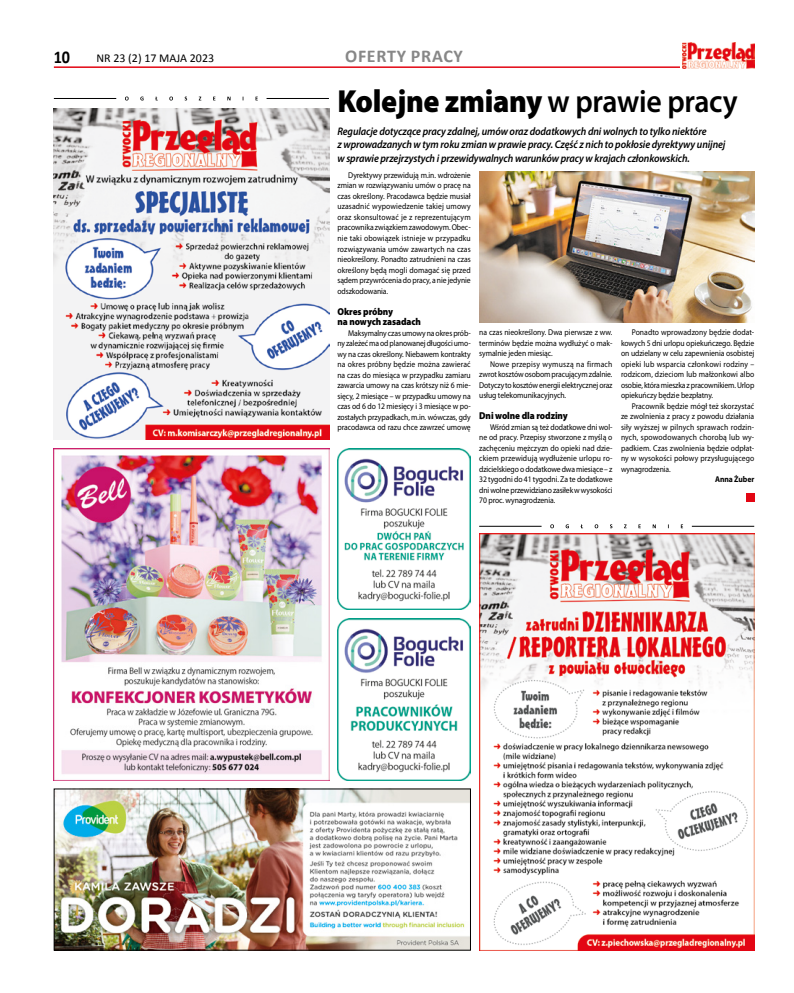
<style>
.page{position:relative;width:794px;height:993px;background:#fff}
.page>*{position:absolute;margin:0;border:0;box-sizing:border-box;transform-origin:0 0}
.t1{font:900 32px "Myriad Pro";letter-spacing:-.01em;color:#000;scale:.93 1}
.t2{font:700 18px "Calibri";letter-spacing:.04em;color:#878787}
.t3{font:700 18px "Calibri";color:#000;scale:.9 1}
.t4{font:12px "Calibri";color:#000}
.t5{font:italic 600 11px/13.5px "Myriad Pro";letter-spacing:-.01em;color:#000;scale:.92 1}
.t6{font:900 10px/10.5px "Myriad Pro";letter-spacing:-.01em;color:#000;scale:.91 1}
.t7{font:8.4px/10.5px "Myriad Pro";letter-spacing:-.01em;color:#000;text-align:justify;scale:.91 1}
.t8{font:700 8.4px "Myriad Pro";letter-spacing:-.01em;color:#000;scale:.91 1}
.s1{font-weight:600}
</style>
<div class="page">
<hr style="left:54px;top:66px;width:626px;height:2px;background:#e30613">
<img style="left:682px;top:43px;width:72px;height:25px">
<img style="left:56px;top:790px;width:413px;height:158px">
<div style="left:54px;top:788px;width:417px;height:162px;border:1px solid #000"></div>
<img style="left:54px;top:448px;width:275px;height:332px">
<img style="left:479px;top:171px;width:275px;height:151px">
<img style="left:337px;top:448px;width:134px;height:161px">
<img style="left:337px;top:618px;width:134px;height:162px">
<img style="left:479px;top:533px;width:275px;height:417px">
<img style="left:54px;top:108px;width:275px;height:332px">
<div style="left:746px;top:493px;width:8px;height:9px;background:#e30613"></div>
<hr style="left:54px;top:98px;width:62px;height:1px;background:#000">
<hr style="left:266px;top:98px;width:63px;height:1px;background:#000">
<svg style="left:125px;top:96px;width:133px;height:4px"></svg>
<hr style="left:479px;top:526px;width:62px;height:1px;background:#000">
<hr style="left:692px;top:526px;width:62px;height:1px;background:#000">
<svg style="left:550px;top:524px;width:133px;height:4px"></svg>
<h2 class="t3" style="left:54px;top:45px;width:19px">11</h2>
<h3 class="t4" style="left:96px;top:51px;width:119px">NR 23 (2) 17 MAJA 2023</h3>
<h2 class="t2" style="left:345px;top:45px;width:119px">OFERTY PRACY</h2>
<h1 class="t1" style="left:337px;top:83px;width:432px">Kolejne zmiany <span class="s1">w prawie pracy</span></h1>
<p class="t5" style="left:337px;top:124px;width:423px">Regulacje dotyczące pracy zdalnej, umów oraz dodatkowych dni wolnych to tylko niektóre<br>z wprowadzanych w tym roku zmian w prawie pracy. Część z nich to pokłosie dyrektywy unijnej w sprawie przejrzystych i przewidywalnych warunków pracy w krajach członkowskich.</p>
<p class="t7" style="left:337px;top:170px;width:148px;text-indent:11px">Dyrektywy przewidują m.in. wdrożenie zmian w rozwiązywaniu umów o pracę na czas określony. Pracodawca będzie musiał uzasadnić wypowiedzenie takiej umowy oraz skonsultować je z reprezentującym pracownika związkiem zawodowym. Obec&shy;nie taki obowiązek istnieje w przypadku rozwiązywania umów zawartych na czas nieokreślony. Ponadto zatrudnieni na czas określony będą mogli domagać się przed sądem przywrócenia do pracy, a nie jedynie odszkodowania.</p>
<p class="t6" style="left:337px;top:306px;width:93px">Okres próbny<br>na nowych zasadach</p>
<p class="t7" style="left:337px;top:327px;width:148px;text-indent:11px">Maksymalny czas umowy na okres prób&shy;ny zależeć ma od planowanej długości umo&shy;wy na czas określony. Niebawem kontrakty na okres próbny będzie można zawierać na czas do miesiąca w przypadku zamiaru zawarcia umowy na czas krótszy niż 6 mie&shy;sięcy, 2 miesiące – w przypadku umowy na czas od 6 do 12 miesięcy i 3 miesiące w po&shy;zostałych przypadkach, m.in. wówczas, gdy pracodawca od razu chce zawrzeć umowę</p>
<p class="t7" style="left:479px;top:327px;width:148px">na czas nieokreślony. Dwa pierwsze z ww. terminów będzie można wydłużyć o mak&shy;symalnie jeden miesiąc.</p>
<p class="t7" style="left:479px;top:359px;width:148px;text-indent:11px">Nowe przepisy wymuszą na firmach zwrot kosztów osobom pracującym zdalnie.<br>Dotyczy to kosztów energii elektrycznej oraz usług telekomunikacyjnych.</p>
<p class="t6" style="left:479px;top:411px;width:99px">Dni wolne dla rodziny</p>
<p class="t7" style="left:479px;top:422px;width:148px;text-indent:11px">Wśród zmian są też dodatkowe dni wol&shy;ne od pracy. Przepisy stworzone z myślą o zachęceniu mężczyzn do opieki nad dzie&shy;ckiem przewidują wydłużenie urlopu ro&shy;dzicielskiego o dodatkowe dwa miesiące – z 32 tygodni do 41 tygodni. Za te dodatkowe dni wolne przewidziano zasiłek w wysokości 70 proc. wynagrodzenia.</p>
<p class="t7" style="left:621px;top:327px;width:148px;text-indent:11px">Ponadto wprowadzony będzie dodat&shy;kowych 5 dni urlopu opiekuńczego. Będzie on udzielany w celu zapewnienia osobistej opieki lub wsparcia członkowi rodziny – rodzicom, dzieciom lub małżonkowi albo osobie, która mieszka z pracownikiem. Urlop opiekuńczy będzie bezpłatny.</p>
<p class="t7" style="left:621px;top:401px;width:148px;text-indent:11px">Pracownik będzie mógł też skorzystać ze zwolnienia z pracy z powodu działania siły wyższej w pilnych sprawach rodzin&shy;nych, spowodowanych chorobą lub wy&shy;padkiem. Czas zwolnienia będzie odpłat&shy;ny w wysokości połowy przysługującego wynagrodzenia.</p>
<p class="t8" style="left:715px;top:474px;width:44px">Anna Żuber</p>
</div>
